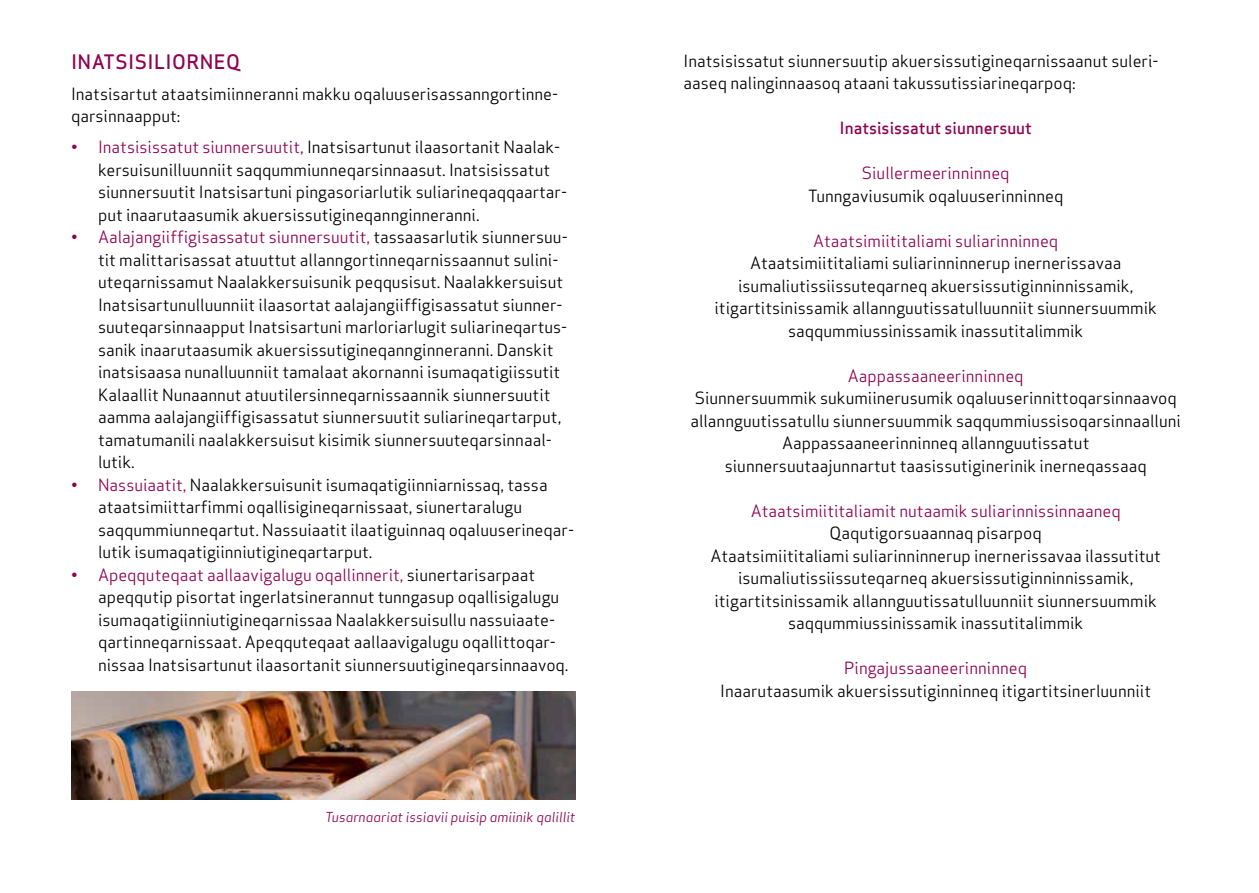
<style>
.page{position:relative;width:1259px;height:893px;background:#fff}
.page>*{position:absolute;margin:0;border:0;box-sizing:border-box;transform-origin:0 0}
.t1{font:500 19.5px "Apex Sans";letter-spacing:.02em;color:#8e0352}
.t2{font:16.5px/22.5px "Apex Sans";color:#000}
.t3{font:16.5px "Apex Sans";color:#8e0352}
.t4{font:500 16.5px "Apex Sans";color:#8e0352}
.t5{font:italic 13.5px "Apex Sans";color:#8e0352}
.s1{color:#8e0352}
</style>
<div class="page">
<img style="left:71px;top:691px;width:504px;height:108px">
<p class="t1" style="left:71px;top:44px;width:170px">INATSISILIORNEQ</p>
<p class="t2" style="left:71px;top:81px;width:489px">Inatsisartut ataatsimiinneranni makku oqaluuserisassanngortinne&shy;qarsinnaapput:</p>
<p class="t2" style="left:98px;top:134px;width:470px;text-indent:-27px"><span class="s1">• Inatsisissatut siunnersuutit,</span> Inatsisartunut ilaasortanit Naalak&shy;kersuisunilluunniit saqqummiunneqarsinnaasut. Inatsisissatut siunnersuutit Inatsisartuni pingasoriarlutik suliarineqaqqaartar&shy;put inaarutaasumik akuersissutigineqannginneranni.</p>
<p class="t2" style="left:98px;top:224px;width:471px;text-indent:-27px"><span class="s1">• Aalajangiiffigisassatut siunnersuutit,</span> tassaasarlutik siunnersuu&shy;tit malittarisassat atuuttut allanngortinneqarnissaannut sulini&shy;uteqarnissamut Naalakkersuisunik peqqusisut. Naalakkersuisut Inatsisartunulluunniit ilaasortat aalajangiiffigisassatut siunner&shy;suuteqarsinnaapput Inatsisartuni marloriarlugit suliarineqartus&shy;sanik inaarutaasumik akuersissutigineqannginneranni. Danskit inatsisaasa nunalluunniit tamalaat akornanni isumaqatigiissutit Kalaallit Nunaannut atuutilersinneqarnissaannik siunnersuutit aamma aalajangiiffigisassatut siunnersuutit suliarineqartarput, tamatumanili naalakkersuisut kisimik siunnersuuteqarsinnaal&shy;lutik.</p>
<p class="t2" style="left:98px;top:472px;width:477px;text-indent:-27px"><span class="s1">• Nassuiaatit,</span> Naalakkersuisunit isumaqatigiinniarnissaq, tassa ataatsimiittarfimmi oqallisigineqarnissaat, siunertaralugu saqqummiunneqartut. Nassuiaatit ilaatiguinnaq oqaluuserineqar&shy;lutik isumaqatigiinniutigineqartarput.</p>
<p class="t2" style="left:98px;top:562px;width:472px;text-indent:-27px"><span class="s1">• Apeqquteqaat aallaavigalugu oqallinnerit,</span> siunertarisarpaat apeqqutip pisortat ingerlatsinerannut tunngasup oqallisigalugu isumaqatigiinniutigineqarnissaa Naalakkersuisullu nassuiaate&shy;qartinneqarnissaat. Apeqquteqaat aallaavigalugu oqallittoqar&shy;nissaa Inatsisartunut ilaasortanit siunnersuutigineqarsinnaavoq.</p>
<p class="t5" style="left:325px;top:806px;width:252px">Tusarnaariat issiavii puisip amiinik qalillit</p>
<p class="t2" style="left:683px;top:48px;width:477px">Inatsisissatut siunnersuutip akuersissutigineqarnissaanut suleri&shy;aaseq nalinginnaasoq ataani takussutissiarineqarpoq:</p>
<p class="t4" style="left:839px;top:113px;width:194px">Inatsisissatut siunnersuut</p>
<p class="t3" style="left:862px;top:159px;width:149px">Siullermeerinninneq</p>
<p class="t2" style="left:808px;top:183px;width:257px">Tunngaviusumik oqaluuserinninneq</p>
<p class="t3" style="left:813px;top:227px;width:247px">Ataatsimiititaliami suliarinninneq</p>
<p class="t2" style="left:714px;top:250px;width:444px;text-align:center">Ataatsimiititaliami suliarinninnerup inernerissavaa isumaliutissiissuteqarneq akuersissutiginninnissamik, itigartitsinissamik allannguutissatulluunniit siunnersuummik saqqummiussinissamik inassutitalimmik</p>
<p class="t3" style="left:848px;top:362px;width:177px">Aappassaaneerinninneq</p>
<p class="t2" style="left:690px;top:385px;width:492px;text-align:center">Siunnersuummik sukumiinerusumik oqaluuserinnittoqarsinnaavoq allannguutissatullu siunnersuummik saqqummiussisoqarsinnaalluni Aappassaaneerinninneq allannguutissatut<br>siunnersuutaajunnartut taasissutiginerinik inerneqassaaq</p>
<p class="t3" style="left:750px;top:497px;width:371px">Ataatsimiititaliamit nutaamik suliarinnissinnaaneq</p>
<p class="t2" style="left:710px;top:520px;width:452px;text-align:center">Qaqutigorsuaannaq pisarpoq<br>Ataatsimiititaliami suliarinninnerup inernerissavaa ilassutitut isumaliutissiissuteqarneq akuersissutiginninnissamik, itigartitsinissamik allannguutissatulluunniit siunnersuummik saqqummiussinissamik inassutitalimmik</p>
<p class="t3" style="left:844px;top:655px;width:184px">Pingajussaaneerinninneq</p>
<p class="t2" style="left:720px;top:678px;width:432px">Inaarutaasumik akuersissutiginninneq itigartitsinerluunniit</p>
</div>
